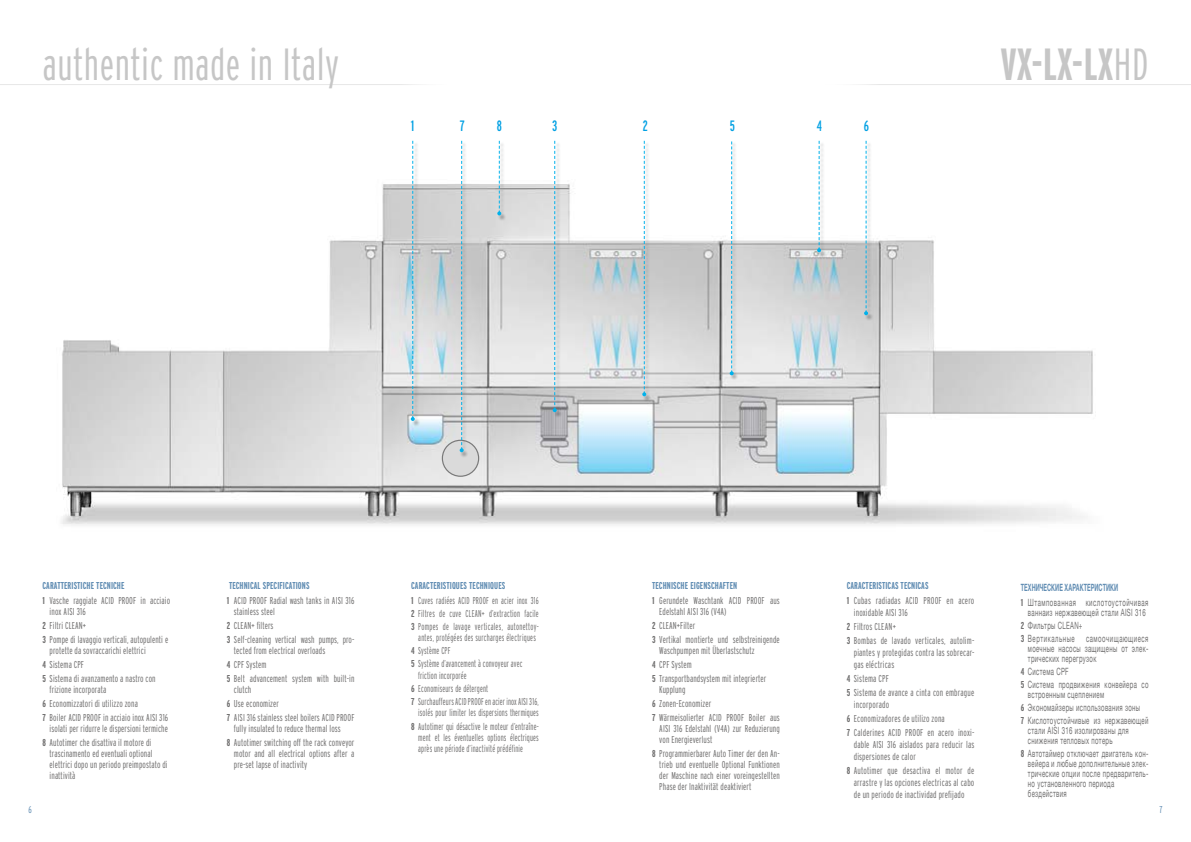
<style>
.page{position:relative;width:1191px;height:842px;background:#fff}
.page>*{position:absolute;margin:0;border:0;box-sizing:border-box;transform-origin:0 0}
.t1{font:300 extra-condensed 45px "Interstate";letter-spacing:.01em;color:#c6c6c6}
.t2{font:700 extra-condensed 45px "Interstate";color:#c6c6c6}
.t3{font:extra-condensed 15px "Interstate";color:#00a0e3}
.t4{font:300 extra-condensed 10px/14px "Interstate";letter-spacing:.01em;color:#706f6f}
.t5{font:10px/10px "Helvetica Neue";letter-spacing:.05em;color:#706f6f;scale:.6 1}
.t6{font:300 extra-condensed 10px/13px "Interstate";letter-spacing:.01em;color:#706f6f;scale:.88 1}
.t7{font:300 extra-condensed 10px/13px "Interstate";letter-spacing:.03em;color:#706f6f;scale:.88 1}
.t8{font:10px/15px "Helvetica Neue";letter-spacing:.085em;color:#706f6f;scale:.6 1}
.t9{font:300 extra-condensed 10px "Interstate";color:#618db3}
.s1{font-weight:300}
.s2{font-weight:700;color:#618db3}
.s3{font-weight:700}
.s4{font-family:"Interstate";font-weight:700;font-stretch:extra-condensed}
</style>
<div class="page">
<hr style="left:0;top:84px;width:456px;height:1px;background:#c6c6c6">
<hr style="left:822px;top:84px;width:369px;height:1px;background:#c6c6c6">
<img style="left:61px;top:184px;width:1032px;height:341px">
<div style="left:442px;top:440px;width:36px;height:36px;background:#dadada;border-radius:50%"></div>
<div style="left:442px;top:440px;width:37px;height:37px;border:1px solid #797979;border-radius:50%"></div>
<div style="left:642px;top:141px;width:9px;height:261px;background:#000;opacity:.31"></div>
<svg style="left:642px;top:141px;width:4px;height:255px"></svg>
<div style="left:411px;top:141px;width:9px;height:285px;background:#000;opacity:.31"></div>
<svg style="left:411px;top:141px;width:4px;height:280px"></svg>
<div style="left:460px;top:141px;width:9px;height:316px;background:#000;opacity:.31"></div>
<svg style="left:460px;top:141px;width:4px;height:311px"></svg>
<div style="left:497px;top:141px;width:9px;height:80px;background:#000;opacity:.31"></div>
<svg style="left:497px;top:141px;width:4px;height:74px"></svg>
<div style="left:864px;top:141px;width:9px;height:179px;background:#000;opacity:.31"></div>
<svg style="left:864px;top:141px;width:4px;height:174px"></svg>
<div style="left:817px;top:141px;width:9px;height:117px;background:#000;opacity:.31"></div>
<svg style="left:817px;top:141px;width:4px;height:111px"></svg>
<div style="left:730px;top:142px;width:9px;height:239px;background:#000;opacity:.31"></div>
<svg style="left:729px;top:141px;width:4px;height:234px"></svg>
<div style="left:553px;top:141px;width:9px;height:276px;background:#000;opacity:.31"></div>
<svg style="left:553px;top:141px;width:4px;height:271px"></svg>
<h1 class="t1" style="left:43px;top:39px;width:298px">authentic made in Italy</h1>
<h2 class="t3" style="left:411px;top:117px;width:5px">1</h2>
<h2 class="t3" style="left:460px;top:117px;width:7px">7</h2>
<h2 class="t3" style="left:497px;top:117px;width:7px">8</h2>
<h2 class="t3" style="left:552px;top:117px;width:7px">3</h2>
<h2 class="t3" style="left:642px;top:117px;width:6px">2</h2>
<h2 class="t3" style="left:729px;top:117px;width:7px">5</h2>
<h2 class="t3" style="left:817px;top:117px;width:7px">4</h2>
<h2 class="t3" style="left:863px;top:117px;width:7px">6</h2>
<h1 class="t2" style="left:1000px;top:39px;width:149px">VX-LX-LX<span class="s1">HD</span></h1>
<p class="t4" style="left:43px;top:578px;width:129px;line-height:15px"><span class="s2">CARATTERISTICHE TECNICHE<br></span><span class="s3">1</span> Vasche raggiate ACID PROOF in acciaio</p>
<p class="t4" style="left:43px;top:604px;width:127px;text-indent:7px">inox AISI 316<br><span class="s3">2</span> Filtri CLEAN+<br><span class="s3">3</span> Pompe di lavaggio verticali, autopulenti e</p>
<p class="t4" style="left:43px;top:643px;width:115px;text-indent:7px">protette da sovraccarichi elettrici<br><span class="s3">4</span> Sistema CPF<br><span class="s3">5</span> Sistema di avanzamento a nastro con</p>
<p class="t4" style="left:43px;top:682px;width:127px;text-indent:7px">frizione incorporata<br><span class="s3">6</span> Economizzatori di utilizzo zona<br><span class="s3">7</span> Boiler ACID PROOF in acciaio inox AISI 316</p>
<p class="t4" style="left:43px;top:721px;width:127px;text-indent:7px">isolati per ridurre le dispersioni termiche<br><span class="s3">8</span> Autotimer che disattiva il motore di</p>
<p class="t4" style="left:50px;top:748px;width:120px;line-height:11px">trascinamento ed eventuali optional elettrici dopo un periodo preimpostato di inattività</p>
<p class="t4" style="left:227px;top:578px;width:129px;line-height:15px"><span class="s2">TECHNICAL SPECIFICATIONS<br></span><span class="s3">1</span> ACID PROOF Radial wash tanks in AISI 316</p>
<p class="t4" style="left:227px;top:604px;width:129px;text-indent:7px">stainless steel<br><span class="s3">2</span> CLEAN+ filters<br><span class="s3">3</span> Self-cleaning vertical wash pumps, pro-</p>
<p class="t4" style="left:227px;top:643px;width:129px;text-indent:7px">tected from electrical overloads<br><span class="s3">4</span> CPF System<br><span class="s3">5</span> Belt advancement system with built-in</p>
<p class="t4" style="left:227px;top:682px;width:129px;text-indent:7px">clutch<br><span class="s3">6</span> Use economizer<br><span class="s3">7</span> AISI 316 stainless steel boilers ACID PROOF</p>
<p class="t4" style="left:227px;top:721px;width:129px;text-indent:7px">fully insulated to reduce thermal loss<br><span class="s3">8</span> Autotimer switching off the rack conveyor</p>
<p class="t4" style="left:234px;top:748px;width:122px;line-height:11px">motor and all electrical options after a pre-set lapse of inactivity</p>
<p class="t6" style="left:411px;top:578px;width:146px;line-height:15px"><span class="s2">CARACTERISTIQUES TECHNIQUES<br></span><span class="s3">1</span> Cuves radiées ACID PROOF en acier inox 316</p>
<p class="t7" style="left:411px;top:607px;width:146px"><span class="s3">2</span> Filtres de cuve CLEAN+ d’extraction facile<br><span class="s3">3</span> Pompes de lavage verticales, autonettoy-</p>
<p class="t6" style="left:411px;top:631px;width:143px;text-indent:7px">antes, protégées des surcharges électriques<br><span class="s3">4</span> Système CPF<br><span class="s3">5</span> Système d’avancement à convoyeur avec</p>
<p class="t6" style="left:411px;top:669px;width:146px;text-indent:7px">friction incorporée<br><span class="s3">6</span> Economiseurs de détergent<br><span class="s3">7</span> Surchauffeurs ACID PROOF en acier inox AISI 316,</p>
<p class="t6" style="left:411px;top:705px;width:146px;line-height:14px;text-align:right">isolés pour limiter les dispersions thermiques<br><span class="s3">8</span> Autotimer qui désactive le moteur d’entraîne-</p>
<p class="t6" style="left:418px;top:732px;width:138px;line-height:11px">ment et les éventuelles options électriques après une période d’inactivité prédéfinie</p>
<p class="t4" style="left:652px;top:578px;width:129px;line-height:15px"><span class="s2">TECHNISCHE EIGENSCHAFTEN<br></span><span class="s3">1</span> Gerundete Waschtank ACID PROOF aus</p>
<p class="t4" style="left:652px;top:604px;width:129px;text-indent:7px">Edelstahl AISI 316 (V4A)<br><span class="s3">2</span> CLEAN+Filter<br><span class="s3">3</span> Vertikal montierte und selbstreinigende</p>
<p class="t4" style="left:652px;top:643px;width:116px;text-indent:7px">Waschpumpen mit Überlastschutz<br><span class="s3">4</span> CPF System<br><span class="s3">5</span> Transportbandsystem mit integrierter</p>
<p class="t4" style="left:652px;top:682px;width:129px;text-indent:7px">Kupplung<br><span class="s3">6</span> Zonen-Economizer<br><span class="s3">7</span> Wärmeisolierter ACID PROOF Boiler aus</p>
<p class="t4" style="left:659px;top:723px;width:122px;line-height:11px">AISI 316 Edelstahl (V4A) zur Reduzierung von Energieverlust</p>
<p class="t4" style="left:659px;top:748px;width:122px;line-height:11px;text-align:justify;text-indent:-7px"><span class="s3">8</span> Programmierbarer Auto Timer der den An&shy;trieb und eventuelle Optional Funktionen der Maschine nach einer voreingestellten Phase der Inaktivität deaktiviert</p>
<p class="t4" style="left:846px;top:578px;width:129px;line-height:15px"><span class="s2">CARACTERISTICAS TECNICAS<br></span><span class="s3">1</span> Cubas radiadas ACID PROOF en acero</p>
<p class="t4" style="left:846px;top:605px;width:129px;text-indent:7px">inoxidable AISI 316<br><span class="s3">2</span> Filtros CLEAN+<br><span class="s3">3</span> Bombas de lavado verticales, autolim-</p>
<p class="t4" style="left:854px;top:646px;width:122px;line-height:12px">piantes y protegidas contra las sobrecar&shy;gas eléctricas</p>
<p class="t4" style="left:846px;top:671px;width:129px"><span class="s3">4</span> Sistema CPF<br><span class="s3">5</span> Sistema de avance a cinta con embrague</p>
<p class="t4" style="left:846px;top:697px;width:129px;text-indent:7px">incorporado<br><span class="s3">6</span> Economizadores de utilizo zona<br><span class="s3">7</span> Calderines ACID PROOF en acero inoxi-</p>
<p class="t4" style="left:854px;top:738px;width:122px;line-height:12px">dable AISI 316 aislados para reducir las dispersiones de calor</p>
<p class="t4" style="left:854px;top:764px;width:122px;line-height:12px;text-align:justify;text-indent:-7px"><span class="s3">8</span> Autotimer que desactiva el motor de arrastre y las opciones electricas al cabo de un periodo de inactividad prefijado</p>
<p class="t8" style="left:1020px;top:580px;width:214px"><span class="s2">ТЕХНИЧЕСКИЕ ХАРАКТЕРИСТИКИ<br></span><span class="s4">1</span> Штампованная кислотоустойчивая</p>
<p class="t5" style="left:1020px;top:606px;width:214px;line-height:13px;text-indent:7px">ваннаиз нержавеющей стали AISI 316<br><span class="s4">2</span> Фильтры CLEAN+<br><span class="s4">3</span> Вертикальные самоочищающиеся</p>
<p class="t5" style="left:1028px;top:644px;width:202px">моечные насосы защищены от элек&shy;трических перегрузок</p>
<p class="t5" style="left:1020px;top:665px;width:214px;line-height:13px"><span class="s4">4</span> Система CPF<br><span class="s4">5</span> Система продвижения конвейера со</p>
<p class="t5" style="left:1020px;top:688px;width:214px;line-height:13px;text-indent:7px">встроенным сцеплением<br><span class="s4">6</span> Экономайзеры использования зоны<br><span class="s4">7</span> Кислотоустойчивые из нержавеющей</p>
<p class="t5" style="left:1028px;top:726px;width:169px">стали AISI 316 изолированы для снижения тепловых потерь</p>
<p class="t5" style="left:1028px;top:749px;width:202px;text-indent:-7px"><span class="s4">8</span> Автотаймер отключает двигатель кон&shy;вейера и любые дополнительные элек&shy;трические опции после предваритель&shy;но установленного периода бездействия</p>
<p class="t9" style="left:28px;top:804px;width:5px">6</p>
<p class="t9" style="left:1159px;top:804px;width:5px">7</p>
</div>
